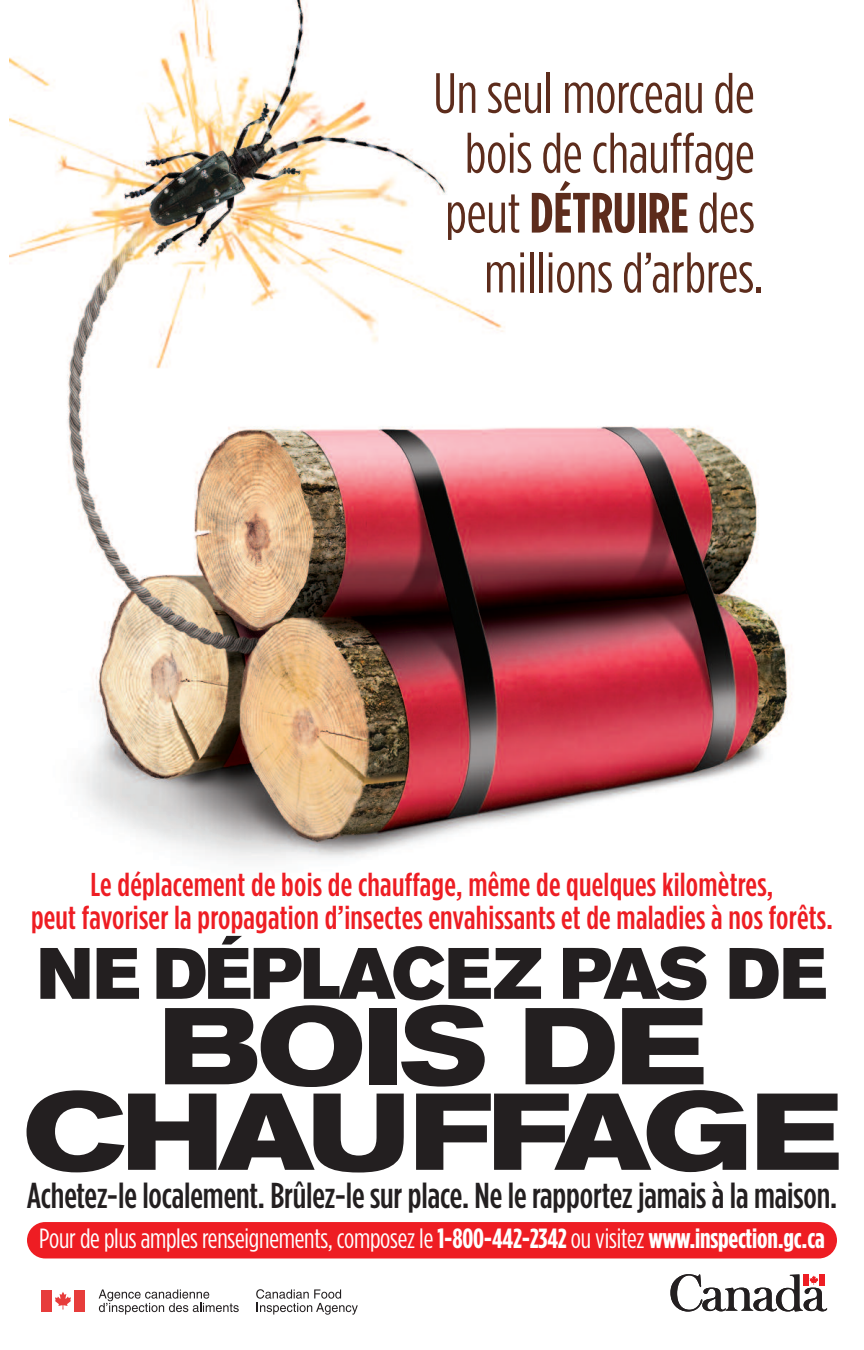
<style>
.page{position:relative;width:864px;height:1350px;background:#fff}
.page>*{position:absolute;margin:0;border:0;box-sizing:border-box;transform-origin:0 0}
.t1{font:700 expanded 108px/85.5px "Akzidenz Grotesk BE";letter-spacing:-.03em;color:#231f20;text-align:center}
.t2{font:72px "Akzidenz Grotesk BE Super";letter-spacing:-.01em;color:#231f20}
.t3{font:56.7px/59.8px "Gotham Condensed";color:#5d2c1c;text-align:right}
.t4{font:500 36px "Gotham Condensed";letter-spacing:-.005em;color:#231f20}
.t5{font:500 33px/33px "Gotham Condensed";letter-spacing:.005em;color:#ee1d23;text-align:center}
.t6{font:27.75px "Gotham Condensed";letter-spacing:-.01em;color:#fff}
.s1{font-weight:700}
</style>
<div class="page">
<div style="left:27px;top:1222px;width:810px;height:36px;background:#ee1d23;border-radius:18px"></div>
<img style="left:10px;top:0;width:781px;height:860px">
<svg style="left:55px;top:1292px;width:16px;height:18px"></svg>
<div style="left:74px;top:1290px;width:10px;height:21px;background:#e73c3b"></div>
<div style="left:42px;top:1290px;width:10px;height:21px;background:#e73c3b"></div>
<svg style="left:256px;top:1289px;width:102px;height:26px"></svg>
<svg style="left:99px;top:1289px;width:140px;height:26px"></svg>
<svg style="left:670px;top:1274px;width:157px;height:38px"></svg>
<div style="left:820px;top:1275px;width:5px;height:11px;background:#ee1d23"></div>
<h3 class="t3" style="left:433px;top:63px;width:332px">Un seul morceau de bois de chauffage peut <span class="s1">DÉTRUIRE</span> des millions d’arbres.</h3>
<p class="t5" style="left:31px;top:868px;width:804px">Le déplacement de bois de chauffage, même de quelques kilomètres,<br>peut favoriser la propagation d’insectes envahissants et de maladies à nos forêts.</p>
<h2 class="t2" style="left:37px;top:945px;width:791px">NE DÉPLACEZ PAS DE</h2>
<h1 class="t1" style="left:23px;top:1014px;width:819px">BOIS DE<br>CHAUFFAGE</h1>
<p class="t4" style="left:27px;top:1175px;width:812px">Achetez-le localement. Brûlez-le sur place. Ne le rapportez jamais à la maison.</p>
<p class="t6" style="left:39px;top:1223px;width:787px">Pour deplusamples renseignements, composez le<span class="s1">1-800-442-2342</span>ouvisitez <span class="s1">www.inspection.gc.ca</span></p>
</div>
